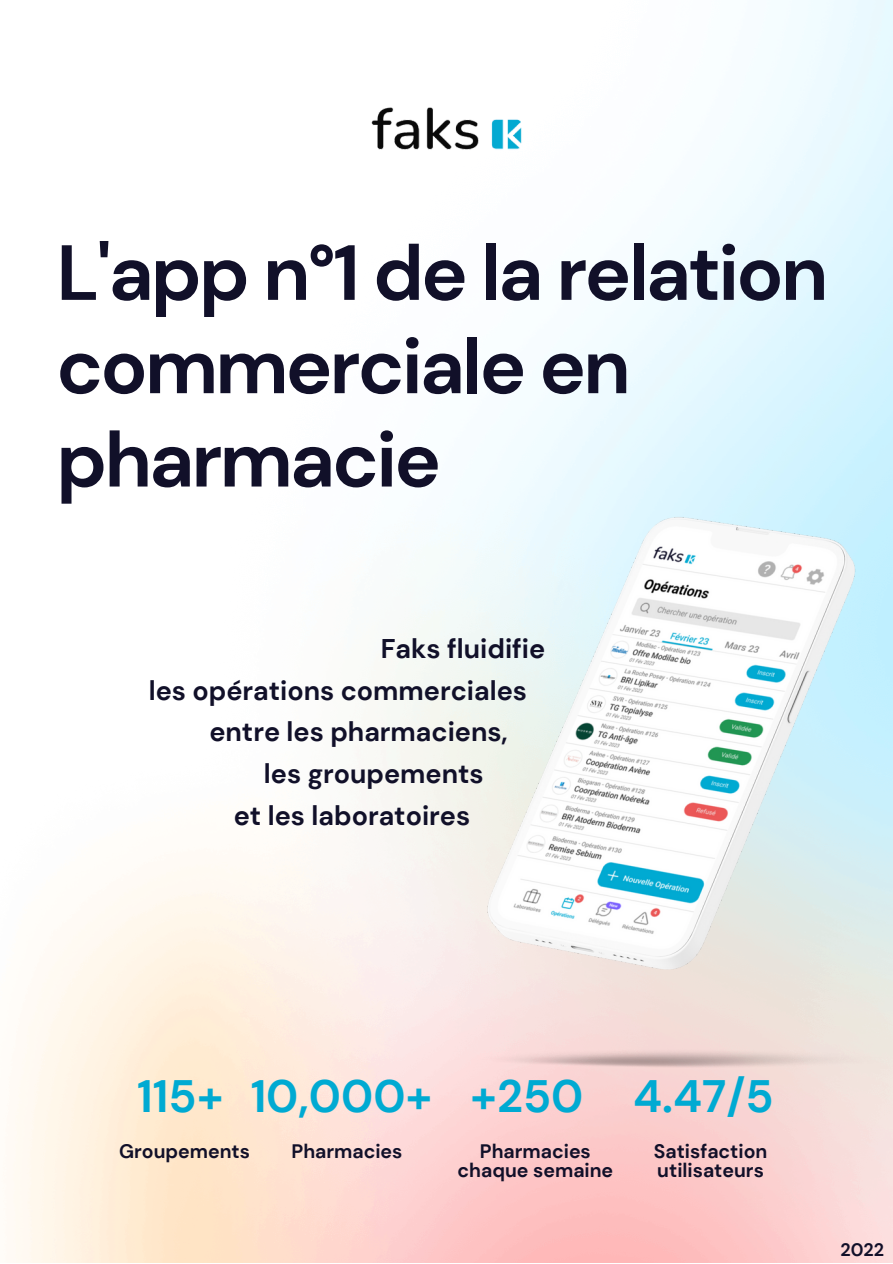
<style>
.page{position:relative;width:893px;height:1264px;background:#fff}
.page>*{position:absolute;margin:0;border:0;box-sizing:border-box;transform-origin:0 0}
.t1{font:700 78px/93.3px "DM Sans";letter-spacing:-.035em;color:#111029}
.t2{font:700 45.3px "DM Sans";color:#00aad2}
.t3{font:700 27px/42px "DM Sans";color:#111029}
.t4{font:700 19.5px/19px "DM Sans";color:#111029;text-align:center}
.t5{font:700 18px "DM Sans";color:#111029}
</style>
<div class="page">
<img style="left:371px;top:107px;width:151px;height:43px">
<img style="left:154px;top:400px;width:738px;height:684px">
<h1 class="t1" style="left:56px;top:226px;width:773px">L'app n°1 de la relation commerciale en pharmacie</h1>
<p class="t3" style="left:381px;top:627px;width:166px">Faks fluidifie</p>
<p class="t3" style="left:149px;top:669px;width:380px">les opérations commerciales</p>
<p class="t3" style="left:209px;top:711px;width:300px">entre les pharmaciens,</p>
<p class="t3" style="left:234px;top:753px;width:251px;text-indent:30px">les groupements et les laboratoires</p>
<h2 class="t2" style="left:137px;top:1067px;width:637px">115+ 10,000+ +250 4.47/5</h2>
<p class="t4" style="left:119px;top:1141px;width:132px">Groupements</p>
<p class="t4" style="left:291px;top:1141px;width:112px">Pharmacies</p>
<p class="t4" style="left:457px;top:1141px;width:157px">Pharmacies chaque semaine</p>
<p class="t4" style="left:653px;top:1141px;width:115px;text-align:left">Satisfaction utilisateurs</p>
<p class="t5" style="left:840px;top:1237px;width:45px">2022</p>
</div>
